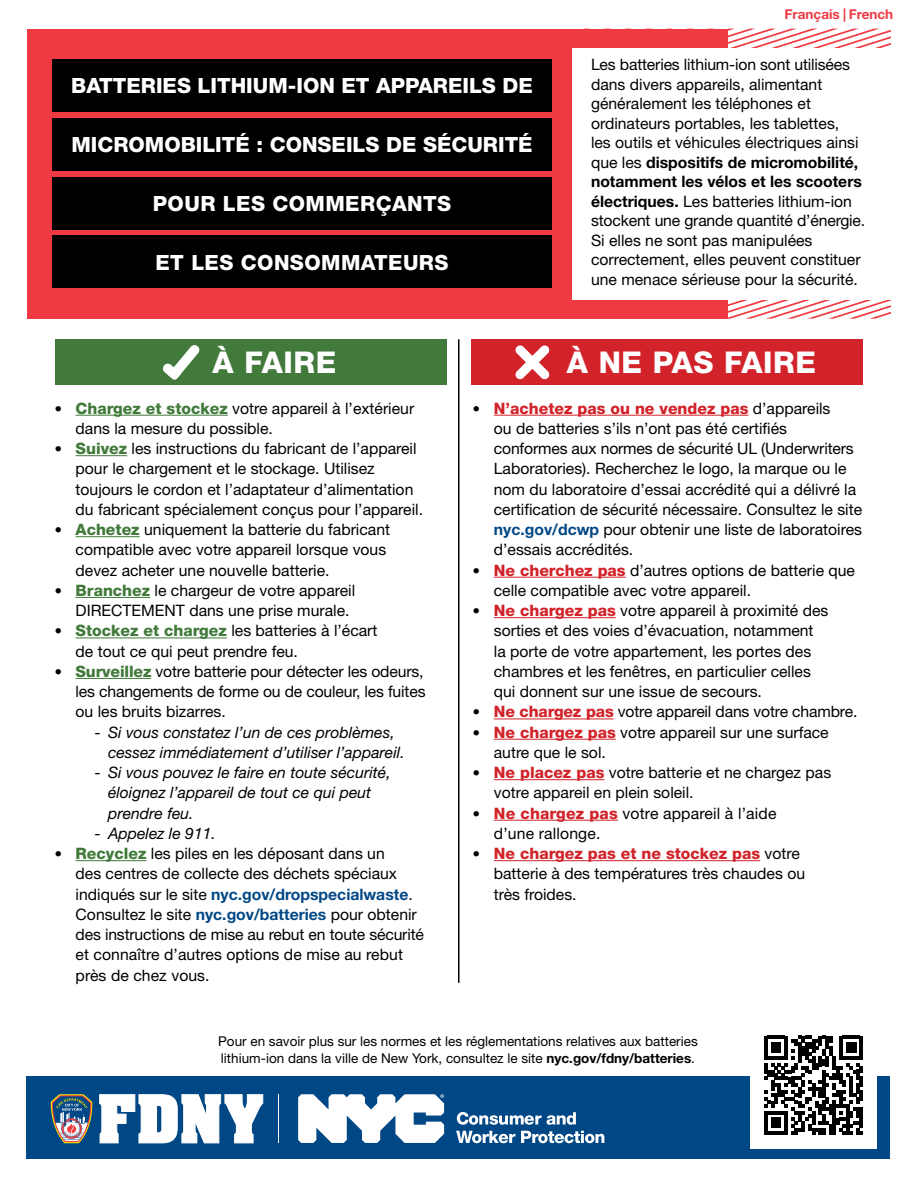
<style>
.page{position:relative;width:918px;height:1188px;background:#fff}
.page>*{position:absolute;margin:0;border:0;box-sizing:border-box;transform-origin:0 0}
.t1{font:800 30px "Helvetica Neue LT Std";letter-spacing:.02em;color:#fff}
.t2{font:800 21px "Helvetica Neue LT Std";color:#fff}
.t3{font:800 21px "Helvetica Neue LT Std";letter-spacing:.02em;color:#fff}
.t4{font:15.75px/20.2px "Helvetica Neue LT Std";color:#000}
.t5{font:italic 15.75px/20.2px "Helvetica Neue LT Std";color:#000}
.t6{font:13.5px/16.2px "Helvetica Neue LT Std";color:#000}
.t7{font:700 13.5px "Helvetica Neue LT Std";color:#ef3a43}
.s1{font-weight:700}
.s2{font-family:"Poppins";font-weight:900}
.s3{font-weight:800;color:#417a3a}
.s4{font-style:normal}
.s5{font-weight:700;color:#004785}
.s6{font-weight:800;color:#d2232a}
</style>
<div class="page">
<div style="left:26px;top:1076px;width:864px;height:82px;background:#004785"></div>
<hr style="left:494px;top:415px;width:255px;height:1px;background:#d2232a">
<hr style="left:494px;top:577px;width:132px;height:1px;background:#d2232a">
<hr style="left:494px;top:617px;width:122px;height:1px;background:#d2232a">
<hr style="left:494px;top:719px;width:120px;height:1px;background:#d2232a">
<hr style="left:494px;top:739px;width:122px;height:1px;background:#d2232a">
<hr style="left:494px;top:779px;width:110px;height:1px;background:#d2232a">
<hr style="left:494px;top:820px;width:124px;height:1px;background:#d2232a">
<hr style="left:494px;top:860px;width:266px;height:1px;background:#d2232a">
<hr style="left:76px;top:415px;width:152px;height:1px;background:#417a3a">
<hr style="left:76px;top:455px;width:51px;height:1px;background:#417a3a">
<hr style="left:76px;top:536px;width:64px;height:1px;background:#417a3a">
<hr style="left:76px;top:597px;width:74px;height:1px;background:#417a3a">
<hr style="left:76px;top:638px;width:151px;height:1px;background:#417a3a">
<hr style="left:76px;top:678px;width:75px;height:1px;background:#417a3a">
<hr style="left:76px;top:860px;width:70px;height:1px;background:#417a3a">
<div style="left:27px;top:29px;width:701px;height:290px;background:#ef3a43"></div>
<svg style="left:582px;top:29px;width:309px;height:290px"></svg>
<div style="left:52px;top:118px;width:500px;height:53px;background:#000"></div>
<div style="left:52px;top:59px;width:500px;height:53px;background:#000"></div>
<div style="left:52px;top:177px;width:500px;height:53px;background:#000"></div>
<div style="left:52px;top:235px;width:500px;height:53px;background:#000"></div>
<div style="left:750px;top:1022px;width:127px;height:127px;background:#fff"></div>
<svg style="left:764px;top:1036px;width:99px;height:99px"></svg>
<div style="left:55px;top:339px;width:391px;height:46px;background:#417a3a"></div>
<div style="left:472px;top:339px;width:391px;height:46px;background:#d2232a"></div>
<hr style="left:458px;top:339px;width:2px;height:644px;background:#000">
<div style="left:572px;top:48px;width:319px;height:251px;background:#fff"></div>
<svg style="left:163px;top:345px;width:37px;height:35px"></svg>
<svg style="left:515px;top:345px;width:35px;height:34px"></svg>
<svg style="left:51px;top:1094px;width:42px;height:49px"></svg>
<svg style="left:99px;top:1094px;width:164px;height:49px"></svg>
<hr style="left:278px;top:1094px;width:1px;height:49px;background:#fff">
<svg style="left:457px;top:1112px;width:119px;height:13px"></svg>
<svg style="left:456px;top:1131px;width:59px;height:12px"></svg>
<svg style="left:521px;top:1131px;width:83px;height:12px"></svg>
<svg style="left:298px;top:1094px;width:146px;height:49px"></svg>
<p class="t2" style="left:71px;top:73px;width:463px">BATTERIES LITHIUM-ION ET APPAREILS DE</p>
<p class="t2" style="left:71px;top:132px;width:463px">MICROMOBILITÉ : CONSEILS DE SÉCURITÉ</p>
<p class="t3" style="left:153px;top:191px;width:300px">POUR LES COMMERÇANTS</p>
<p class="t3" style="left:156px;top:250px;width:295px">ET LES CONSOMMATEURS</p>
<p class="t7" style="left:785px;top:6px;width:110px">Français | French</p>
<p class="t4" style="left:591px;top:55px;width:276px;line-height:19.5px">Les batteries lithium-ion sont utilisées dans divers appareils, alimentant généralement les téléphones et ordinateurs portables, les tablettes,<br>les outils et véhicules électriques ainsi que les <span class="s1">dispositifs de micromobilité, notamment les vélos et les scooters électriques.</span> Les batteries lithium-ion stockent une grande quantité d’énergie.<br>Si elles ne sont pas manipulées correctement, elles peuvent constituer une menace sérieuse pour la sécurité.</p>
<p class="t1" style="left:213px;top:344px;width:125px">À FAIRE</p>
<p class="t1" style="left:567px;top:344px;width:250px">À NE PAS FAIRE</p>
<p class="t4" style="left:76px;top:398px;width:340px;text-indent:-22px"><span class="s2">•</span> <span class="s3">Chargez et stockez</span> votre appareil à l’extérieur dans la mesure du possible.</p>
<p class="t4" style="left:76px;top:438px;width:349px;text-indent:-22px"><span class="s2">•</span> <span class="s3">Suivez</span> les instructions du fabricant de l’appareil pour le chargement et le stockage. Utilisez toujours le cordon et l’adaptateur d’alimentation du fabricant spécialement conçus pour l’appareil.</p>
<p class="t4" style="left:76px;top:519px;width:316px;text-indent:-22px"><span class="s2">•</span> <span class="s3">Achetez</span> uniquement la batterie du fabricant compatible avec votre appareil lorsque vous devez acheter une nouvelle batterie.</p>
<p class="t4" style="left:76px;top:580px;width:281px;text-indent:-22px"><span class="s2">•</span> <span class="s3">Branchez</span> le chargeur de votre appareil<br>DIRECTEMENT dans une prise murale.</p>
<p class="t4" style="left:76px;top:620px;width:303px;text-indent:-22px"><span class="s2">•</span> <span class="s3">Stockez et chargez</span> les batteries à l’écart de tout ce qui peut prendre feu.</p>
<p class="t4" style="left:76px;top:661px;width:351px;text-indent:-22px"><span class="s2">•</span> <span class="s3">Surveillez</span> votre batterie pour détecter les odeurs, les changements de forme ou de couleur, les fuites ou les bruits bizarres.</p>
<p class="t5" style="left:108px;top:722px;width:298px;text-indent:-14px"><span class="s4">-</span> Si vous constatez l’un de ces problèmes, cessez immédiatement d’utiliser l’appareil.</p>
<p class="t5" style="left:108px;top:762px;width:284px;text-indent:-14px"><span class="s4">-</span> Si vous pouvez le faire en toute sécurité, éloignez l’appareil de tout ce qui peut prendre feu.</p>
<p class="t5" style="left:94px;top:823px;width:123px"><span class="s4">-</span> Appelez le 911.</p>
<p class="t4" style="left:76px;top:843px;width:350px;text-indent:-22px"><span class="s2">•</span> <span class="s3">Recyclez</span> les piles en les déposant dans un<br>des centres de collecte des déchets spéciaux indiqués sur le site <span class="s5">nyc.gov/dropspecialwaste</span>.<br>Consultez le site <span class="s5">nyc.gov/batteries</span> pour obtenir des instructions de mise au rebut en toute sécurité et connaître d’autres options de mise au rebut près de chez vous.</p>
<p class="t4" style="left:494px;top:398px;width:370px;text-indent:-22px"><span class="s2">•</span> <span class="s6">N’achetez pas ou ne vendez pas</span> d’appareils<br>ou de batteries s’ils n’ont pas été certifiés conformes aux normes de sécurité UL (Underwriters Laboratories). Recherchez le logo, la marque ou le nom du laboratoire d’essai accrédité qui a délivré la certification de sécurité nécessaire. Consultez le site <span class="s5">nyc.gov/dcwp</span> pour obtenir une liste de laboratoires d’essais accrédités.</p>
<p class="t4" style="left:494px;top:560px;width:363px;text-indent:-22px"><span class="s2">•</span> <span class="s6">Ne cherchez pas</span> d’autres options de batterie que celle compatible avec votre appareil.</p>
<p class="t4" style="left:494px;top:600px;width:336px;text-indent:-22px"><span class="s2">•</span> <span class="s6">Ne chargez pas</span> votre appareil à proximité des sorties et des voies d’évacuation, notamment la porte de votre appartement, les portes des chambres et les fenêtres, en particulier celles qui donnent sur une issue de secours.</p>
<p class="t4" style="left:472px;top:701px;width:387px"><span class="s2">•</span> <span class="s6">Ne chargez pas</span> votre appareil dans votre chambre.</p>
<p class="t4" style="left:494px;top:722px;width:336px;text-indent:-22px"><span class="s2">•</span> <span class="s6">Ne chargez pas</span> votre appareil sur une surface autre que le sol.</p>
<p class="t4" style="left:494px;top:762px;width:339px;text-indent:-22px"><span class="s2">•</span> <span class="s6">Ne placez pas</span> votre batterie et ne chargez pas votre appareil en plein soleil.</p>
<p class="t4" style="left:494px;top:803px;width:284px;text-indent:-22px"><span class="s2">•</span> <span class="s6">Ne chargez pas</span> votre appareil à l’aide d’une rallonge.</p>
<p class="t4" style="left:494px;top:843px;width:313px;text-indent:-22px"><span class="s2">•</span> <span class="s6">Ne chargez pas et ne stockez pas</span> votre batterie à des températures très chaudes ou très froides.</p>
<p class="t6" style="left:218px;top:1033px;width:481px">Pour en savoir plus sur les normes et les réglementations relatives aux batteries lithium-ion dans la ville de New York, consultez le site <span class="s1">nyc.gov/fdny/batteries</span>.</p>
</div>
